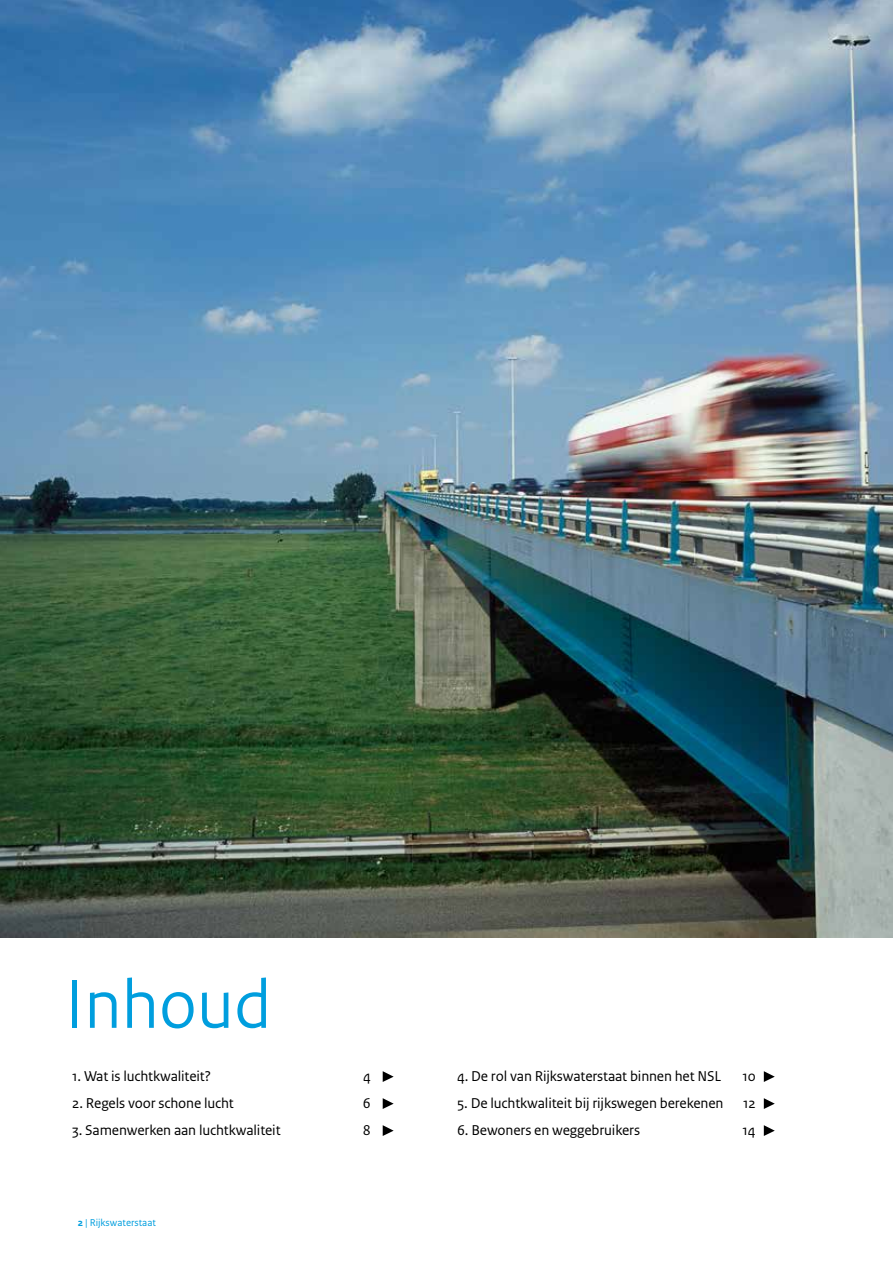
<style>
.page{position:relative;width:893px;height:1263px;background:#fff}
.page>*{position:absolute;margin:0;border:0;box-sizing:border-box;transform-origin:0 0}
.t1{font:72px "Rijksoverheid Sans Heading";letter-spacing:.01em;color:#009ede}
.t2{font:15px "Rijksoverheid Sans Text";letter-spacing:-.01em;color:#000}
.t3{font:10.5px "Rijksoverheid Sans Text";color:#009ede}
.s1{font-weight:700}
</style>
<div class="page">
<img style="left:0;top:0;width:893px;height:938px">
<svg style="left:383px;top:1125px;width:11px;height:11px"></svg>
<svg style="left:383px;top:1098px;width:11px;height:11px"></svg>
<svg style="left:383px;top:1071px;width:11px;height:11px"></svg>
<svg style="left:764px;top:1125px;width:11px;height:11px"></svg>
<svg style="left:764px;top:1098px;width:11px;height:11px"></svg>
<svg style="left:764px;top:1071px;width:11px;height:11px"></svg>
<h1 class="t1" style="left:66px;top:963px;width:207px">Inhoud</h1>
<p class="t2" style="left:72px;top:1068px;width:140px">1. Wat is luchtkwaliteit?</p>
<p class="t2" style="left:363px;top:1068px;width:9px">4</p>
<p class="t2" style="left:72px;top:1095px;width:163px">2. Regels voor schone lucht</p>
<p class="t2" style="left:363px;top:1095px;width:9px">6</p>
<p class="t2" style="left:72px;top:1122px;width:210px">3. Samenwerken aan luchtkwaliteit</p>
<p class="t2" style="left:363px;top:1122px;width:9px">8</p>
<p class="t3" style="left:78px;top:1216px;width:79px"><span class="s1">2</span> | Rijkswaterstaat</p>
<p class="t2" style="left:457px;top:1068px;width:266px">4. De rol van Rijkswaterstaat binnen het NSL</p>
<p class="t2" style="left:742px;top:1068px;width:15px">10</p>
<p class="t2" style="left:457px;top:1095px;width:268px">5. De luchtkwaliteit bij rijkswegen berekenen</p>
<p class="t2" style="left:743px;top:1095px;width:14px">12</p>
<p class="t2" style="left:457px;top:1122px;width:184px">6. Bewoners en weggebruikers</p>
<p class="t2" style="left:742px;top:1122px;width:15px">14</p>
</div>
